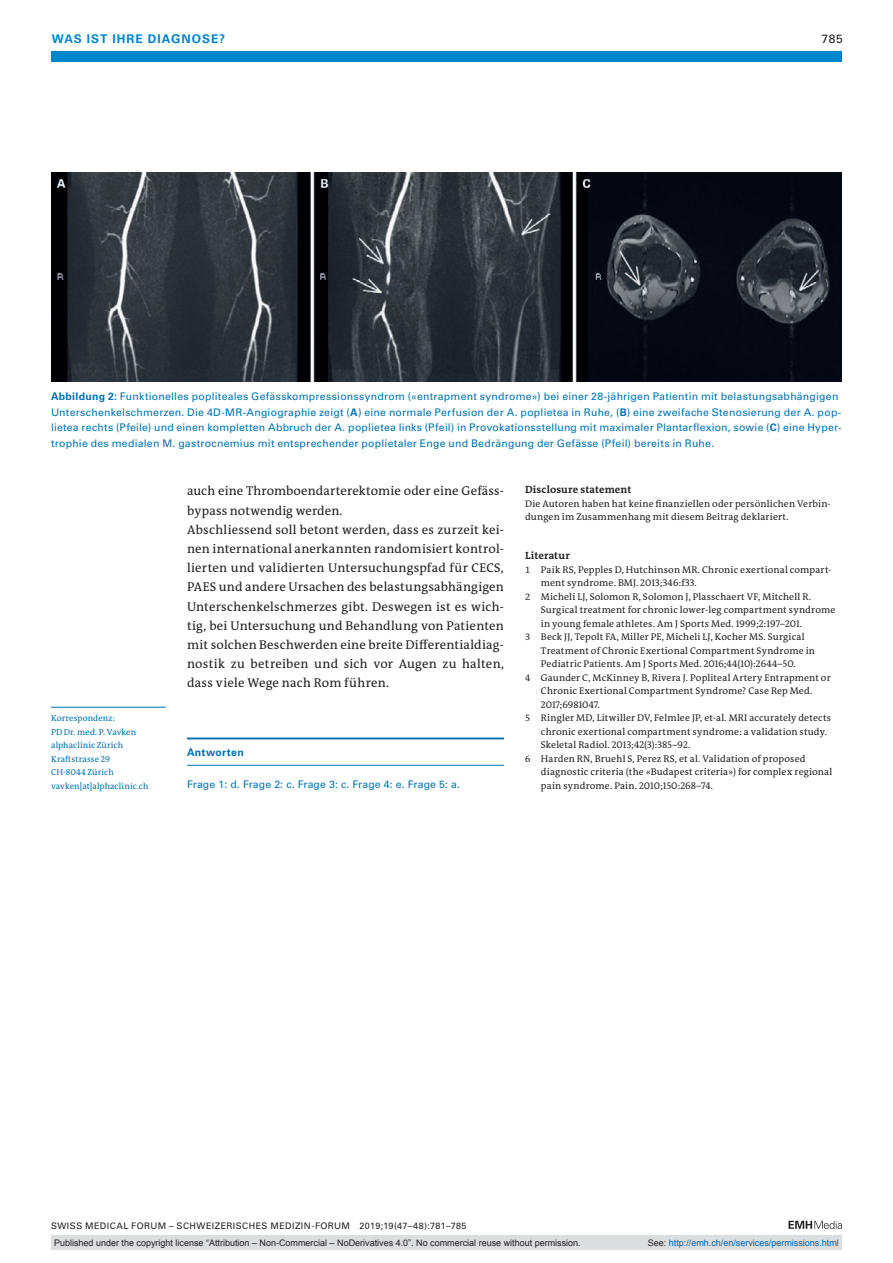
<style>
.page{position:relative;width:893px;height:1263px;background:#fff}
.page>*{position:absolute;margin:0;border:0;box-sizing:border-box;transform-origin:0 0}
.t1{font:12.75px/19.2px "The Antiqua B W5 Plain";letter-spacing:.015em;color:#231f20}
.t2{font:700 12px "Univers LT Std";color:#0084ca}
.t3{font:12px "Univers LT Std";color:#231f20}
.t4{font:10.5px/15.8px "Univers LT Std";letter-spacing:.02em;color:#0072b2}
.t5{font:700 10.5px "The Antiqua B W7";letter-spacing:.015em;color:#231f20}
.t6{font:700 10.5px "Univers LT Std";letter-spacing:.025em;color:#0072b2}
.t7{font:9.75px/13.5px "The Antiqua B W5 Plain";letter-spacing:.015em;color:#231f20}
.t8{font:9px "Arial";color:#231f20}
.t9{font:9px "Univers LT Std";letter-spacing:.05em;color:#231f20}
.t10{font:9px "Arial";color:#0166b3}
.t11{font:8.7px/13.5px "The Antiqua B W5 Plain";letter-spacing:.01em;color:#0072b2}
.s1{font-weight:700}
.s2{font-size:9.3px}
.s3{color:#231f20}
</style>
<div class="page">
<div style="left:51px;top:51px;width:791px;height:11px;background:#0084ca"></div>
<svg style="left:788px;top:1221px;width:54px;height:8px"></svg>
<img style="left:51px;top:172px;width:791px;height:210px">
<hr style="left:187px;top:737px;width:317px;height:2px;background:#0072b2">
<hr style="left:187px;top:765px;width:317px;height:1px;background:#0072b2">
<hr style="left:51px;top:707px;width:115px;height:1px;background:#0072b2">
<div style="left:51px;top:1235px;width:791px;height:15px;background:#dcdddf"></div>
<p class="t2" style="left:52px;top:31px;width:43px">WAS IST</p>
<p class="t2" style="left:112px;top:31px;width:9px">IHRE</p>
<p class="t2" style="left:148px;top:31px;width:10px">DIAGNOSE</p>
<p class="t2" style="left:219px;top:31px;width:7px">?</p>
<p class="t3" style="left:822px;top:31px;width:23px">785</p>
<p class="t4" style="left:51px;top:388px;width:792px"><span class="s1">ABBILDUNG 2:</span> Funktionelles popliteales Gefässkompressionssyndrom («entrapment syndrome») bei einer 28-jährigen Patientin mit belastungsabhängigen Unterschenkelschmerzen. Die 4D-MR-Angiographie zeigt (<span class="s1">A</span>) eine normale Perfusion der A. poplietea in Ruhe, (<span class="s1">B</span>) eine zweifache Stenosierung der A. pop&shy;lietea rechts (Pfeile) und einen kompletten Abbruch der A. poplietea links (Pfeil) in Provokationsstellung mit maximaler Plantarflexion, sowie (<span class="s1">C</span>) eine Hyper&shy;trophie des medialen M. gastrocnemius mit entsprechender poplietaler Enge und Bedrängung der Gefässe (Pfeil) bereits in Ruhe.</p>
<p class="t11" style="left:51px;top:712px;width:99px">Korrespondenz:<br>PD Dr. med. P. Vavken alphaclinic Zürich<br>Kraftstrasse 29<br>CH-8044 Zürich vavken[at]alphaclinic.ch</p>
<p class="t1" style="left:187px;top:482px;width:318px">auch eine Thromboendarterektomie oder eine Gefäss&shy;bypass notwendig werden.<br>Abschliessend soll betont werden, dass es zurzeit kei&shy;nen international anerkannten randomisiert kontrol&shy;lierten und validierten Untersuchungspfad für CECS, PAES und andere Ursachen des belastungsabhängigen Unterschenkelschmerzes gibt. Deswegen ist es wich&shy;tig, bei Untersuchung und Behandlung von Patienten mit solchen Beschwerden eine breite Differentialdiag&shy;nostik zu betreiben und sich vor Augen zu halten, dass viele Wege nach Rom führen.</p>
<p class="t5" style="left:525px;top:483px;width:108px">Disclosure statement</p>
<p class="t7" style="left:525px;top:497px;width:307px">Die Autoren haben hat keine finanziellen oder persönlichen Verbin&shy;dungen im Zusammenhang mit diesem Beitrag deklariert.</p>
<p class="t5" style="left:525px;top:549px;width:46px">Literatur</p>
<p class="t7" style="left:525px;top:563px;width:308px"><span class="s2">1</span> Paik RS, Pepples D, Hutchinson MR. Chronic exertional compart-</p>
<p class="t7" style="left:541px;top:576px;width:157px">ment syndrome. BMJ. 2013;346:f33.</p>
<p class="t7" style="left:525px;top:590px;width:287px"><span class="s2">2</span> Micheli LJ, Solomon R, Solomon J, Plasschaert VF, Mitchell R.</p>
<p class="t7" style="left:541px;top:603px;width:296px">Surgical treatment for chronic lower-leg compartment syndrome</p>
<p class="t7" style="left:541px;top:617px;width:263px">in young female athletes. Am J Sports Med. 1999;2:197–201.</p>
<p class="t7" style="left:525px;top:630px;width:281px"><span class="s2">3</span> Beck JJ, Tepolt FA, Miller PE, Micheli LJ, Kocher MS. Surgical</p>
<p class="t7" style="left:541px;top:644px;width:276px">Treatment of Chronic Exertional Compartment Syndrome in</p>
<p class="t7" style="left:541px;top:657px;width:256px">Pediatric Patients. Am J Sports Med. 2016;44(10):2644–50.</p>
<p class="t7" style="left:525px;top:671px;width:307px"><span class="s2">4</span> Gaunder C, McKinney B, Rivera J. Popliteal Artery Entrapment or</p>
<p class="t7" style="left:541px;top:684px;width:273px">Chronic Exertional Compartment Syndrome? Case Rep Med.</p>
<p class="t7" style="left:541px;top:698px;width:61px">2017;6981047.</p>
<p class="t7" style="left:525px;top:711px;width:307px"><span class="s2">5</span> Ringler MD, Litwiller DV, Felmlee JP, et-al. MRI accurately detects</p>
<p class="t7" style="left:541px;top:725px;width:288px">chronic exertional compartment syndrome: a validation study.</p>
<p class="t7" style="left:541px;top:738px;width:151px">Skeletal Radiol. 2013;42(3):385–92.</p>
<p class="t7" style="left:525px;top:752px;width:282px"><span class="s2">6</span> Harden RN, Bruehl S, Perez RS, et al. Validation of proposed</p>
<p class="t7" style="left:541px;top:765px;width:293px">diagnostic criteria (the «Budapest criteria») for complex regional</p>
<p class="t7" style="left:541px;top:779px;width:174px">pain syndrome. Pain. 2010;150:268–74.</p>
<p class="t6" style="left:187px;top:747px;width:58px">ANTWORTEN</p>
<p class="t4" style="left:187px;top:776px;width:274px">Frage 1: d. Frage 2: c. Frage 3: c. Frage 4: e. Frage 5: a.</p>
<p class="t9" style="left:51px;top:1220px;width:417px">SWISS MEDICAL FORUM – SCHWEIZERISCHES MEDIZIN-FORUM 2019;19(47–48):781–785</p>
<p class="t8" style="left:54px;top:1237px;width:528px">Published under the copyright license “Attribution – Non-Commercial – NoDerivatives 4.0”. No commercial reuse without permission.</p>
<p class="t10" style="left:648px;top:1237px;width:193px"><span class="s3">See:</span> http://emh.ch/en/services/permissions.html</p>
</div>
